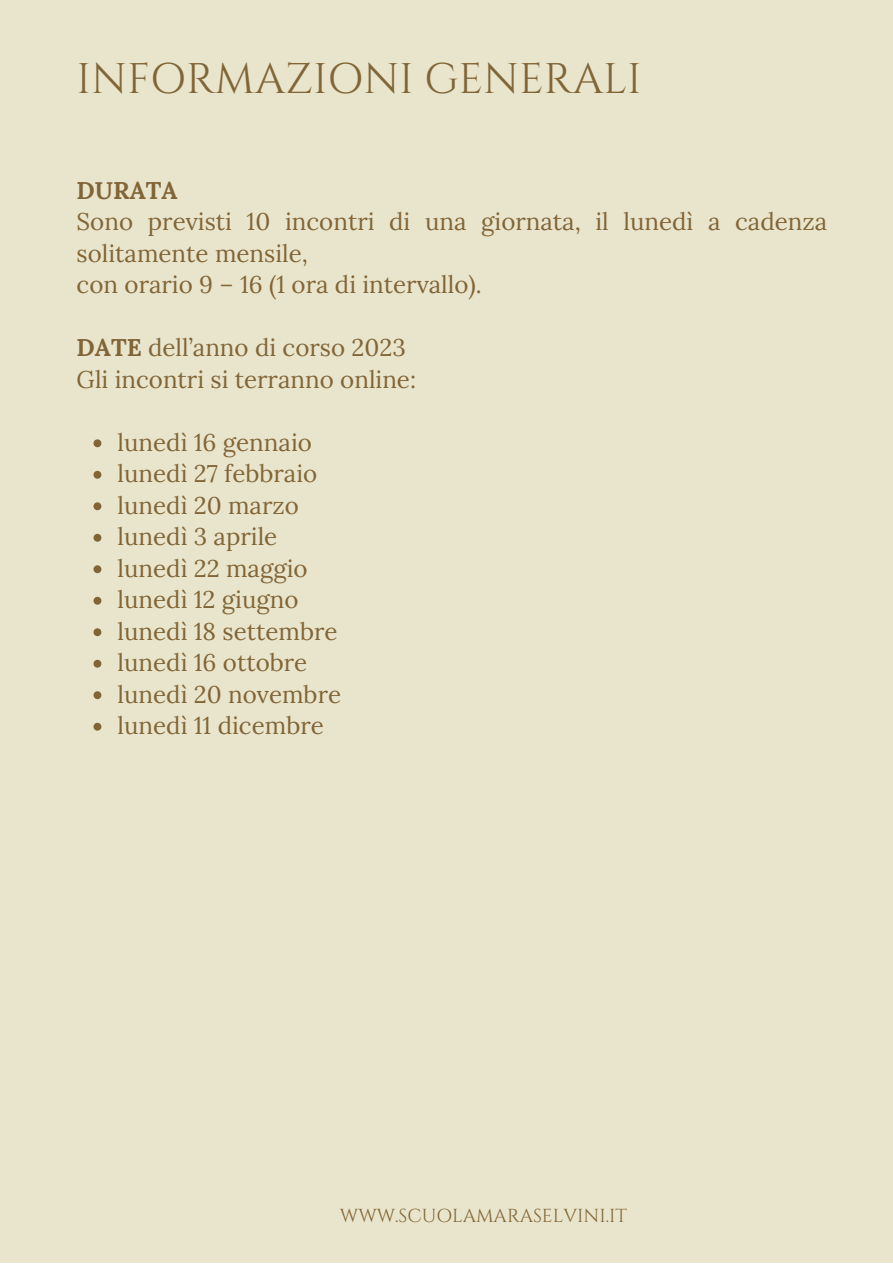
<style>
.page{position:relative;width:893px;height:1264px;background:#fff}
.page>*{position:absolute;margin:0;border:0;box-sizing:border-box;transform-origin:0 0}
.t1{font:42.75px "Cinzel";color:#816537}
.t2{font:24.15px/31.5px "Lora";color:#816537}
.t3{font:700 24.15px "Lora";color:#816537}
.t4{font:18.75px "Cinzel";color:#816537}
.s1{font-weight:700}
</style>
<div class="page">
<div style="left:0;top:0;width:892px;height:1262px;background:#e9e5cc"></div>
<svg style="left:93px;top:439px;width:8px;height:8px"></svg>
<svg style="left:93px;top:471px;width:8px;height:8px"></svg>
<svg style="left:93px;top:502px;width:8px;height:8px"></svg>
<svg style="left:93px;top:534px;width:8px;height:7px"></svg>
<svg style="left:93px;top:565px;width:8px;height:8px"></svg>
<svg style="left:93px;top:597px;width:8px;height:7px"></svg>
<svg style="left:93px;top:628px;width:8px;height:8px"></svg>
<svg style="left:93px;top:659px;width:8px;height:8px"></svg>
<svg style="left:93px;top:691px;width:8px;height:8px"></svg>
<svg style="left:93px;top:722px;width:8px;height:8px"></svg>
<h1 class="t1" style="left:77px;top:52px;width:566px">INFORMAZIONI GENERALI</h1>
<p class="t3" style="left:77px;top:174px;width:102px">DURATA</p>
<p class="t2" style="left:77px;top:205px;width:752px">Sono previsti 10 incontri di una giornata, il lunedì a cadenza solitamente mensile,<br>con orario 9 – 16 (1 ora di intervallo).</p>
<p class="t2" style="left:77px;top:331px;width:341px"><span class="s1">DATE</span> dell’anno di corso 2023<br>Gli incontri si terranno online:</p>
<p class="t2" style="left:118px;top:426px;width:225px">lunedì 16 gennaio lunedì 27 febbraio lunedì 20 marzo lunedì 3 aprile lunedì 22 maggio lunedì 12 giugno lunedì 18 settembre lunedì 16 ottobre lunedì 20 novembre lunedì 11 dicembre</p>
<p class="t4" style="left:340px;top:1203px;width:288px">WWW.SCUOLAMARASELVINI.IT</p>
</div>
